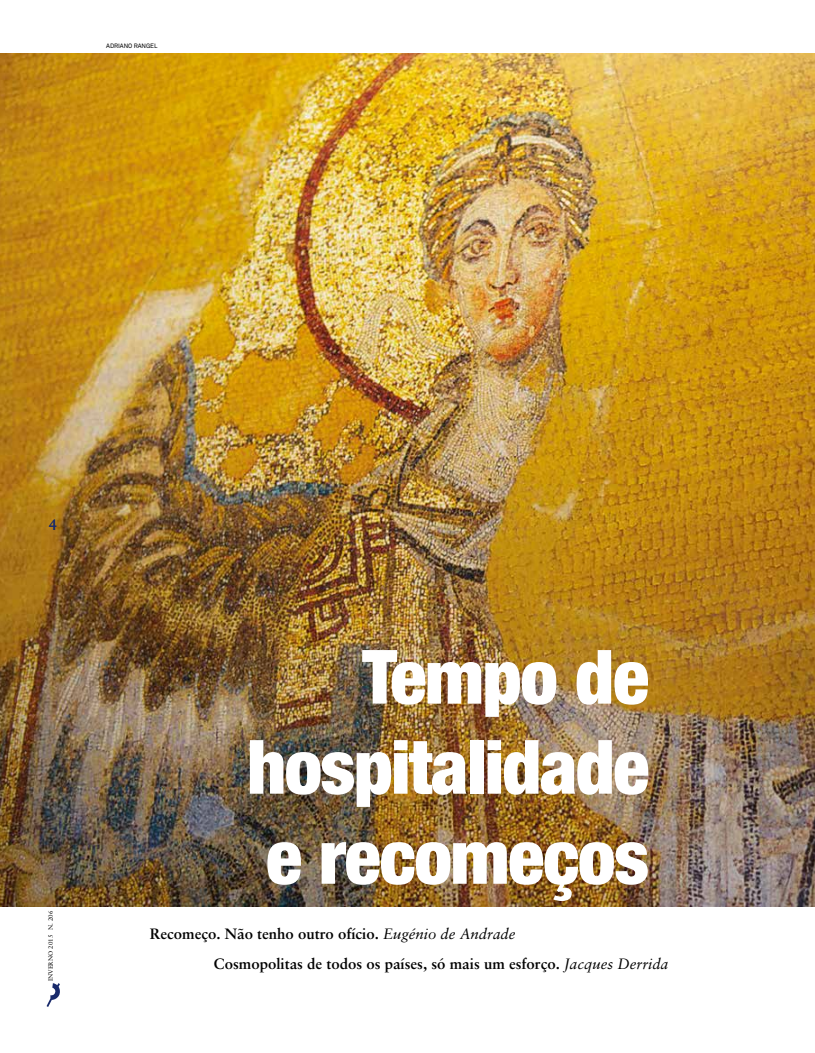
<style>
.page{position:relative;width:815px;height:1053px;background:#fff}
.page>*{position:absolute;margin:0;border:0;box-sizing:border-box;transform-origin:0 0}
.t1{font:900 condensed 75px/90px "Helvetica Neue";letter-spacing:-.02em;color:#fff;text-align:justify}
.t2{font:700 15px "Sabon";color:#000}
.t3{font:15px "Sabon";color:#192a6b}
.t4{font:6.25px "Sabon";color:#000}
.t5{font:6.25px "Akkurat";letter-spacing:-.015em;color:#000}
.s1{font-weight:400;font-style:italic}
</style>
<div class="page">
<svg style="left:47px;top:983px;width:13px;height:23px"></svg>
<img style="left:0;top:53px;width:815px;height:853px">
<p class="t5" style="left:106px;top:42px;width:53px">ADRIANO RANGEL</p>
<p class="t3" style="left:49px;top:516px;width:10px">4</p>
<p class="t4" style="left:47px;top:981px;width:72px;rotate:-90deg">INVERNO 2015 N. 206</p>
<h1 class="t1" style="left:247px;top:630px;width:404px;text-indent:115px">Tempo de hospitalidade e recomeços</h1>
<p class="t2" style="left:150px;top:924px;width:367px">Recomeço. Não tenho outro ofício. <span class="s1">Eugénio de Andrade</span></p>
<p class="t2" style="left:214px;top:954px;width:456px">Cosmopolitas de todos os países, só mais um esforço. <span class="s1">Jacques Derrida</span></p>
</div>
